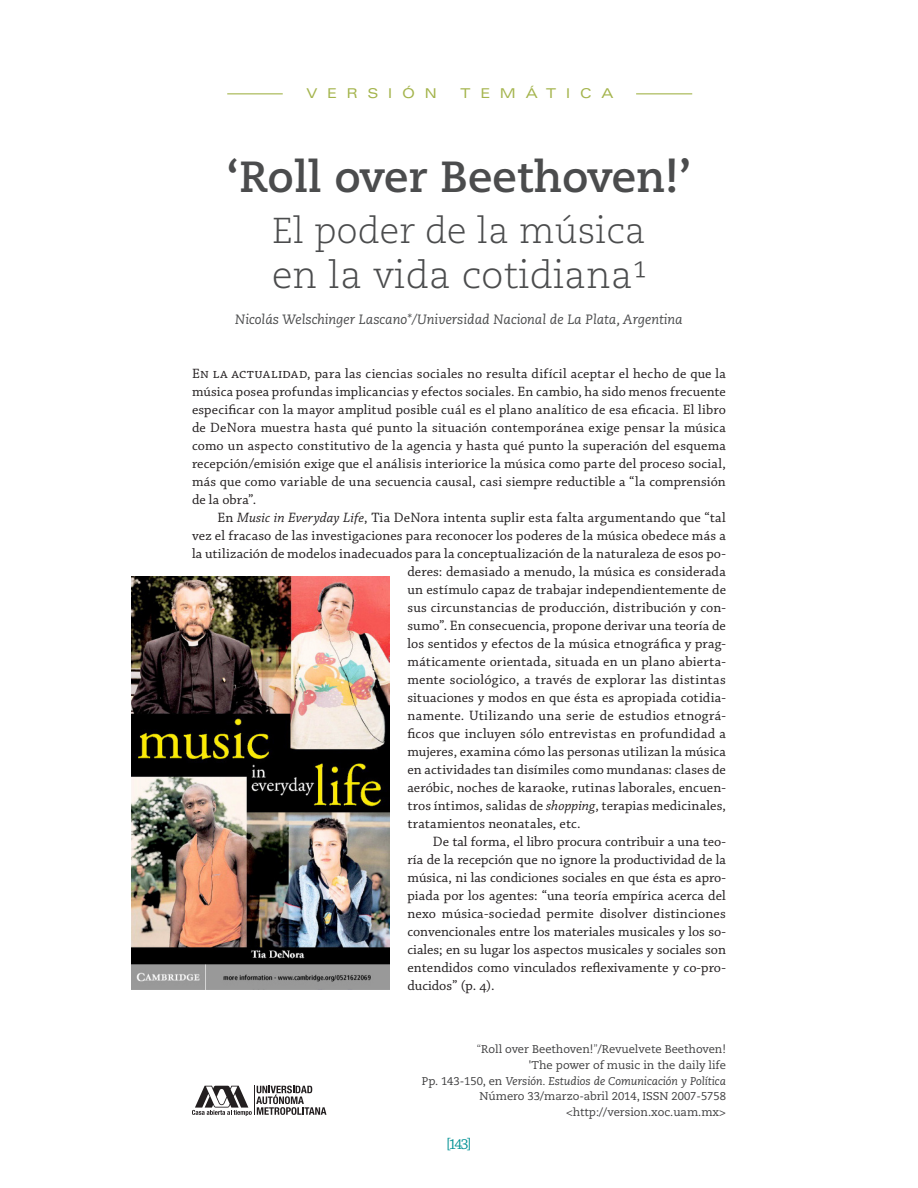
<style>
.page{position:relative;width:918px;height:1188px;background:#fff}
.page>*{position:absolute;margin:0;border:0;box-sizing:border-box;transform-origin:0 0}
.t1{font:700 43.5px "Caecilia LT Std";letter-spacing:.005em;color:#4b4c4d}
.t2{font:300 37.5px "Caecilia LT Std";letter-spacing:.005em;color:#4b4c4d}
.t3{font:300 36px "Caecilia LT Std";letter-spacing:.005em;color:#4b4c4d}
.Primer_parrafo{font:15px "Chaparral Pro";color:#009194}
.Cuerpo_de_texto{font:14.25px/18px "Chaparral Pro";letter-spacing:.01em;color:#231f20;text-align:justify}
.Primer_parrafo-2{font:14.1px/18px "Chaparral Pro";letter-spacing:.005em;color:#231f20;text-align:justify}
.Autor-institución_in{font:italic 13.5px "Caecilia LT Std";color:#4b4c4d}
.Primer_parrafo-3{font:expanded 13.5px "Univers LT Std";letter-spacing:.725em;color:#a4b44c}
.Autor{font:11.25px "Caecilia LT Std";color:#3e3e3f}
.Autor-2{font:italic 11.25px "Caecilia LT Std";color:#3e3e3f}
.s1{font-style:italic}
.s2{font-weight:300}
.s3{font-style:normal}
</style>
<div class="page">
<img style="left:131px;top:576px;width:259px;height:414px">
<hr style="left:227px;top:93px;width:56px;height:1px;background:#a4b44c">
<hr style="left:636px;top:93px;width:56px;height:1px;background:#a4b44c">
<svg style="left:192px;top:1086px;width:134px;height:30px"></svg>
<p class="Primer_parrafo-3" style="left:306px;top:85px;width:132px">VERSIÓN</p>
<p class="Primer_parrafo-3" style="left:461px;top:85px;width:154px">TEMÁTICA</p>
<p class="t1" style="left:226px;top:151px;width:467px">‘Roll over Beethoven!’</p>
<p class="t3" style="left:272px;top:210px;width:375px">El poder de la música</p>
<p class="t2" style="left:272px;top:254px;width:375px">en la vida cotidiana1</p>
<p class="Autor-institución_in" style="left:235px;top:311px;width:449px">Nicolás Welschinger Lascano*/Universidad Nacional de La Plata, Argentina</p>
<p class="Primer_parrafo-2" style="left:192px;top:365px;width:536px">En la actualidad, para las ciencias sociales no resulta difícil aceptar el hecho de que la música posea profundas implicancias y efectos sociales. En cambio, ha sido menos frecuente especificar con la mayor amplitud posible cuál es el plano analítico de esa eficacia. El libro de DeNora muestra hasta qué punto la situación contemporánea exige pensar la música como un aspecto constitutivo de la agencia y hasta qué punto la superación del esquema recepción/emisión exige que el análisis interiorice la música como parte del proceso social, más que como variable de una secuencia causal, casi siempre reductible a “la comprensión de la obra”.</p>
<p class="Cuerpo_de_texto" style="left:218px;top:509px;width:510px">En <span class="s1">Music in Everyday Life</span>, Tia DeNora intenta suplir esta falta argumentando que “tal</p>
<p class="Cuerpo_de_texto" style="left:192px;top:527px;width:536px">vez el fracaso de las investigaciones para reconocer los poderes de la música obedece más a</p>
<p class="Cuerpo_de_texto" style="left:192px;top:545px;width:536px">la utilización de modelos inadecuados para la conceptualización de la naturaleza de esos po-</p>
<p class="Cuerpo_de_texto" style="left:407px;top:563px;width:320px">deres: demasiado a menudo, la música es considerada</p>
<p class="Cuerpo_de_texto" style="left:407px;top:581px;width:320px">un estímulo capaz de trabajar independientemente de</p>
<p class="Cuerpo_de_texto" style="left:407px;top:599px;width:320px">sus circunstancias de producción, distribución y con-</p>
<p class="Cuerpo_de_texto" style="left:407px;top:617px;width:320px">sumo”. En consecuencia, propone derivar una teoría de</p>
<p class="Cuerpo_de_texto" style="left:407px;top:635px;width:320px">los sentidos y efectos de la música etnográfica y prag-</p>
<p class="Cuerpo_de_texto" style="left:407px;top:653px;width:320px">máticamente orientada, situada en un plano abierta-</p>
<p class="Cuerpo_de_texto" style="left:407px;top:671px;width:320px">mente sociológico, a través de explorar las distintas</p>
<p class="Cuerpo_de_texto" style="left:407px;top:689px;width:320px">situaciones y modos en que ésta es apropiada cotidia-</p>
<p class="Cuerpo_de_texto" style="left:407px;top:707px;width:320px">namente. Utilizando una serie de estudios etnográ-</p>
<p class="Cuerpo_de_texto" style="left:407px;top:725px;width:320px">ficos que incluyen sólo entrevistas en profundidad a</p>
<p class="Cuerpo_de_texto" style="left:407px;top:743px;width:320px">mujeres, examina cómo las personas utilizan la música</p>
<p class="Cuerpo_de_texto" style="left:407px;top:761px;width:320px">en actividades tan disímiles como mundanas: clases de</p>
<p class="Cuerpo_de_texto" style="left:407px;top:779px;width:320px">aeróbic, noches de karaoke, rutinas laborales, encuen-</p>
<p class="Cuerpo_de_texto" style="left:407px;top:797px;width:320px">tros íntimos, salidas de <span class="s1">shopping</span>, terapias medicinales,</p>
<p class="Cuerpo_de_texto" style="left:407px;top:815px;width:175px">tratamientos neonatales, etc.</p>
<p class="Cuerpo_de_texto" style="left:407px;top:833px;width:320px;text-indent:26px">De tal forma, el libro procura contribuir a una teo&shy;ría de la recepción que no ignore la productividad de la música, ni las condiciones sociales en que ésta es apro&shy;piada por los agentes: “una teoría empírica acerca del nexo música-sociedad permite disolver distinciones convencionales entre los materiales musicales y los so&shy;ciales; en su lugar los aspectos musicales y sociales son entendidos como vinculados reflexivamente y co-pro&shy;ducidos” (p. 4).</p>
<p class="Autor" style="left:477px;top:1043px;width:251px"><span class="s2">“</span>Roll over Beethoven!<span class="s2">”</span>/Revuelvete Beethoven!</p>
<p class="Autor" style="left:529px;top:1058px;width:199px">'The power of music in the daily life</p>
<p class="Autor-2" style="left:422px;top:1074px;width:306px"><span class="s3">Pp. 143-150, en</span> Versión. Estudios de Comunicación y Política</p>
<p class="Autor" style="left:480px;top:1090px;width:248px">Número 33/marzo-abril 2014, ISSN 2007-5758</p>
<p class="Autor" style="left:566px;top:1106px;width:161px">&lt;http://version.xoc.uam.mx&gt;</p>
<p class="Primer_parrafo" style="left:446px;top:1136px;width:27px">[143]</p>
</div>
